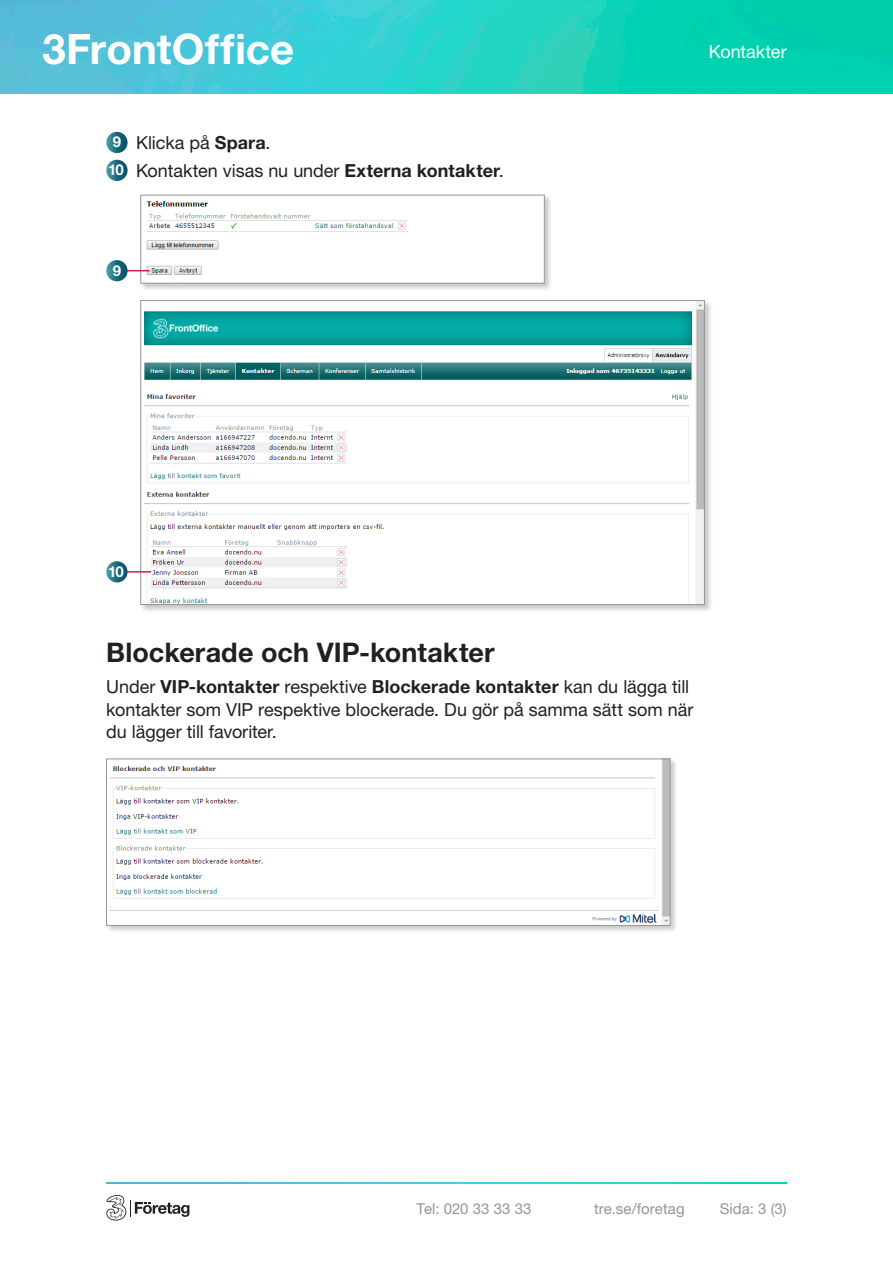
<style>
.page{position:relative;width:893px;height:1263px;background:#fff}
.page>*{position:absolute;margin:0;border:0;box-sizing:border-box;transform-origin:0 0}
.t1{font:700 42px "Helvetica Neue LT Std";letter-spacing:.005em;color:#fff}
.Rubrik_2{font:700 27px "Helvetica Neue LT Std";letter-spacing:.005em;color:#231f20}
.Brödtext{font:18px/22.5px "Helvetica Neue LT Std";letter-spacing:-.005em;color:#231f20}
.Steg_för_steg{font:18px "Helvetica Neue LT Std";letter-spacing:-.005em;color:#231f20}
.t2{font:18px "Helvetica Neue LT Std";color:#fff}
.t3{font:15px "Helvetica Neue LT Std";letter-spacing:.005em;color:#939598}
.t4{font:700 15px "Helvetica Neue LT Std";color:#fff}
.s1{font-weight:700}
</style>
<div class="page">
<svg style="left:106px;top:1195px;width:83px;height:25px"></svg>
<img style="left:106px;top:1182px;width:681px;height:2px">
<img style="left:0;top:0;width:893px;height:94px">
<svg style="left:106px;top:132px;width:22px;height:21px"></svg>
<svg style="left:106px;top:160px;width:22px;height:21px"></svg>
<div style="left:139px;top:194px;width:413px;height:97px;background:#231f20;opacity:.25"></div>
<img style="left:143px;top:197px;width:399px;height:84px">
<div style="left:141px;top:195px;width:403px;height:88px;border:1px solid #939598"></div>
<hr style="left:107px;top:270px;width:43px;height:1px;background:#c8233f">
<svg style="left:106px;top:260px;width:22px;height:21px"></svg>
<div style="left:139px;top:299px;width:574px;height:314px;background:#231f20;opacity:.25"></div>
<img style="left:143px;top:302px;width:560px;height:301px">
<div style="left:141px;top:300px;width:564px;height:305px;border:1px solid #939598"></div>
<hr style="left:116px;top:571px;width:35px;height:2px;background:#c8233f">
<svg style="left:106px;top:561px;width:22px;height:21px"></svg>
<div style="left:105px;top:757px;width:573px;height:176px;background:#231f20;opacity:.25"></div>
<img style="left:108px;top:761px;width:560px;height:163px">
<div style="left:106px;top:759px;width:564px;height:167px;border:1px solid #939598"></div>
<h1 class="t1" style="left:43px;top:23px;width:253px">3FrontOffice</h1>
<p class="t2" style="left:709px;top:40px;width:79px">Kontakter</p>
<p class="t4" style="left:113px;top:133px;width:10px">9</p>
<p class="Steg_för_steg" style="left:136px;top:132px;width:136px">Klicka på <span class="s1">Spara</span>.</p>
<p class="t4" style="left:108px;top:161px;width:17px">10</p>
<p class="Steg_för_steg" style="left:136px;top:160px;width:369px">Kontakten visas nu under <span class="s1">Externa kontakter</span>.</p>
<p class="t4" style="left:113px;top:261px;width:10px">9</p>
<p class="t4" style="left:108px;top:562px;width:17px">10</p>
<p class="Rubrik_2" style="left:106px;top:636px;width:390px">Blockerade och VIP-kontakter</p>
<p class="Brödtext" style="left:106px;top:675px;width:589px">Under <span class="s1">VIP-kontakter</span> respektive <span class="s1">Blockerade kontakter</span> kan du lägga till kontakter som VIP respektive blockerade. Du gör på samma sätt som när du lägger till favoriter.</p>
<p class="t3" style="left:417px;top:1200px;width:116px">Tel: 020 33 33 33</p>
<p class="t3" style="left:594px;top:1200px;width:92px">tre.se/foretag</p>
<p class="t3" style="left:720px;top:1200px;width:68px">Sida: 3 (3)</p>
</div>
